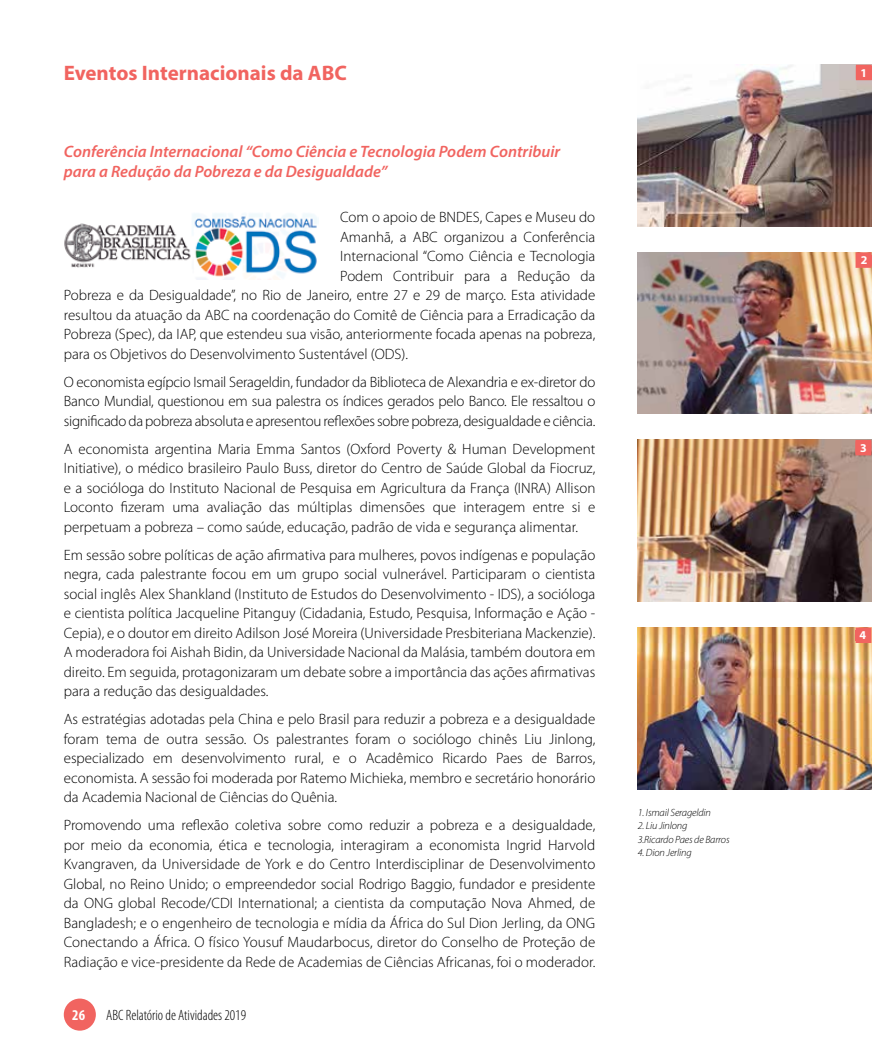
<style>
.page{position:relative;width:893px;height:1063px;background:#fff}
.page>*{position:absolute;margin:0;border:0;box-sizing:border-box;transform-origin:0 0}
.t1{font:700 21px "Myriad Pro";color:#f16460}
.t2{font:italic 600 16.5px/19.5px "Myriad Pro";color:#f16460}
.t3{font:300 15px/19.5px "Myriad Pro";color:#000;text-align:justify}
.t4{font:300 condensed 15px "Myriad Pro";color:#000}
.t5{font:700 condensed 15px "Myriad Pro";color:#fff}
.t6{font:700 12px "Myriad Pro";color:#fff}
.t7{font:italic 300 10.5px/13.5px "Myriad Pro";letter-spacing:-.015em;color:#000}
</style>
<div class="page">
<div style="left:64px;top:999px;width:32px;height:32px;background:#f16460;border-radius:50%"></div>
<img style="left:64px;top:213px;width:255px;height:67px">
<img style="left:637px;top:252px;width:234px;height:162px">
<img style="left:637px;top:440px;width:234px;height:162px">
<img style="left:638px;top:628px;width:233px;height:161px">
<img style="left:638px;top:65px;width:234px;height:161px">
<div style="left:856px;top:65px;width:16px;height:15px;background:#f16460"></div>
<svg style="left:855px;top:252px;width:16px;height:16px"></svg>
<div style="left:857px;top:255px;width:14px;height:11px;background:#f16460"></div>
<div style="left:855px;top:440px;width:16px;height:15px;background:#f16460"></div>
<div style="left:856px;top:628px;width:15px;height:15px;background:#f16460"></div>
<h1 class="t1" style="left:64px;top:59px;width:285px">Eventos Internacionais da ABC</h1>
<p class="t2" style="left:64px;top:141px;width:498px">Conferência Internacional “Como Ciência e Tecnologia Podem Contribuir para a Redução da Pobreza e da Desigualdade”</p>
<p class="t3" style="left:340px;top:208px;width:257px">Com o apoio de BNDES, Capes e Museu do</p>
<p class="t3" style="left:340px;top:227px;width:257px">Amanhã, a ABC organizou a Conferência</p>
<p class="t3" style="left:340px;top:247px;width:257px">Internacional “Como Ciência e Tecnologia</p>
<p class="t3" style="left:340px;top:266px;width:257px">Podem Contribuir para a Redução da</p>
<p class="t3" style="left:64px;top:286px;width:533px">Pobreza e da Desigualdade”, no Rio de Janeiro, entre 27 e 29 de março. Esta atividade</p>
<p class="t3" style="left:64px;top:305px;width:533px">resultou da atuação da ABC na coordenação do Comitê de Ciência para a Erradicação da</p>
<p class="t3" style="left:64px;top:325px;width:533px">Pobreza (Spec), da IAP, que estendeu sua visão, anteriormente focada apenas na pobreza,</p>
<p class="t3" style="left:64px;top:344px;width:346px">para os Objetivos do Desenvolvimento Sustentável (ODS).</p>
<p class="t3" style="left:64px;top:372px;width:533px">O economista egípcio Ismail Serageldin, fundador da Biblioteca de Alexandria e ex-diretor do Banco Mundial, questionou em sua palestra os índices gerados pelo Banco. Ele ressaltou o significado da pobreza absoluta e apresentou reflexões sobre pobreza, desigualdade e ciência.</p>
<p class="t3" style="left:64px;top:439px;width:533px">A economista argentina Maria Emma Santos (Oxford Poverty &amp; Human Development Initiative), o médico brasileiro Paulo Buss, diretor do Centro de Saúde Global da Fiocruz, e a socióloga do Instituto Nacional de Pesquisa em Agricultura da França (INRA) Allison Loconto fizeram uma avaliação das múltiplas dimensões que interagem entre si e perpetuam a pobreza – como saúde, educação, padrão de vida e segurança alimentar.</p>
<p class="t3" style="left:64px;top:545px;width:533px">Em sessão sobre políticas de ação afirmativa para mulheres, povos indígenas e população negra, cada palestrante focou em um grupo social vulnerável. Participaram o cientista social inglês Alex Shankland (Instituto de Estudos do Desenvolvimento - IDS), a socióloga e cientista política Jacqueline Pitanguy (Cidadania, Estudo, Pesquisa, Informação e Ação - Cepia), e o doutor em direito Adilson José Moreira (Universidade Presbiteriana Mackenzie).<br>A moderadora foi Aishah Bidin, da Universidade Nacional da Malásia, também doutora em direito. Em seguida, protagonizaram um debate sobre a importância das ações afirmativas para a redução das desigualdades.</p>
<p class="t3" style="left:64px;top:710px;width:533px">As estratégias adotadas pela China e pelo Brasil para reduzir a pobreza e a desigualdade foram tema de outra sessão. Os palestrantes foram o sociólogo chinês Liu Jinlong, especializado em desenvolvimento rural, e o Acadêmico Ricardo Paes de Barros, economista. A sessão foi moderada por Ratemo Michieka, membro e secretário honorário da Academia Nacional de Ciências do Quênia.</p>
<p class="t3" style="left:64px;top:816px;width:533px">Promovendo uma reflexão coletiva sobre como reduzir a pobreza e a desigualdade, por meio da economia, ética e tecnologia, interagiram a economista Ingrid Harvold Kvangraven, da Universidade de York e do Centro Interdisciplinar de Desenvolvimento Global, no Reino Unido; o empreendedor social Rodrigo Baggio, fundador e presidente da ONG global Recode/CDI International; a cientista da computação Nova Ahmed, de Bangladesh; e o engenheiro de tecnologia e mídia da África do Sul Dion Jerling, da ONG Conectando a África. O físico Yousuf Maudarbocus, diretor do Conselho de Proteção de Radiação e vice-presidente da Rede de Academias de Ciências Africanas, foi o moderador.</p>
<p class="t5" style="left:72px;top:1006px;width:15px">26</p>
<p class="t4" style="left:106px;top:1007px;width:141px">ABC Relatório de Atividades 2019</p>
<p class="t7" style="left:638px;top:806px;width:75px">1. Ismail Serageldin</p>
<p class="t7" style="left:638px;top:819px;width:93px">2. Liu Jinlong<br>3.Ricardo Paes de Barros</p>
<p class="t7" style="left:638px;top:846px;width:55px">4. Dion Jerling</p>
<p class="t6" style="left:860px;top:65px;width:8px">1</p>
<p class="t6" style="left:861px;top:252px;width:8px">2</p>
<p class="t6" style="left:860px;top:440px;width:8px">3</p>
<p class="t6" style="left:859px;top:627px;width:8px">4</p>
</div>
